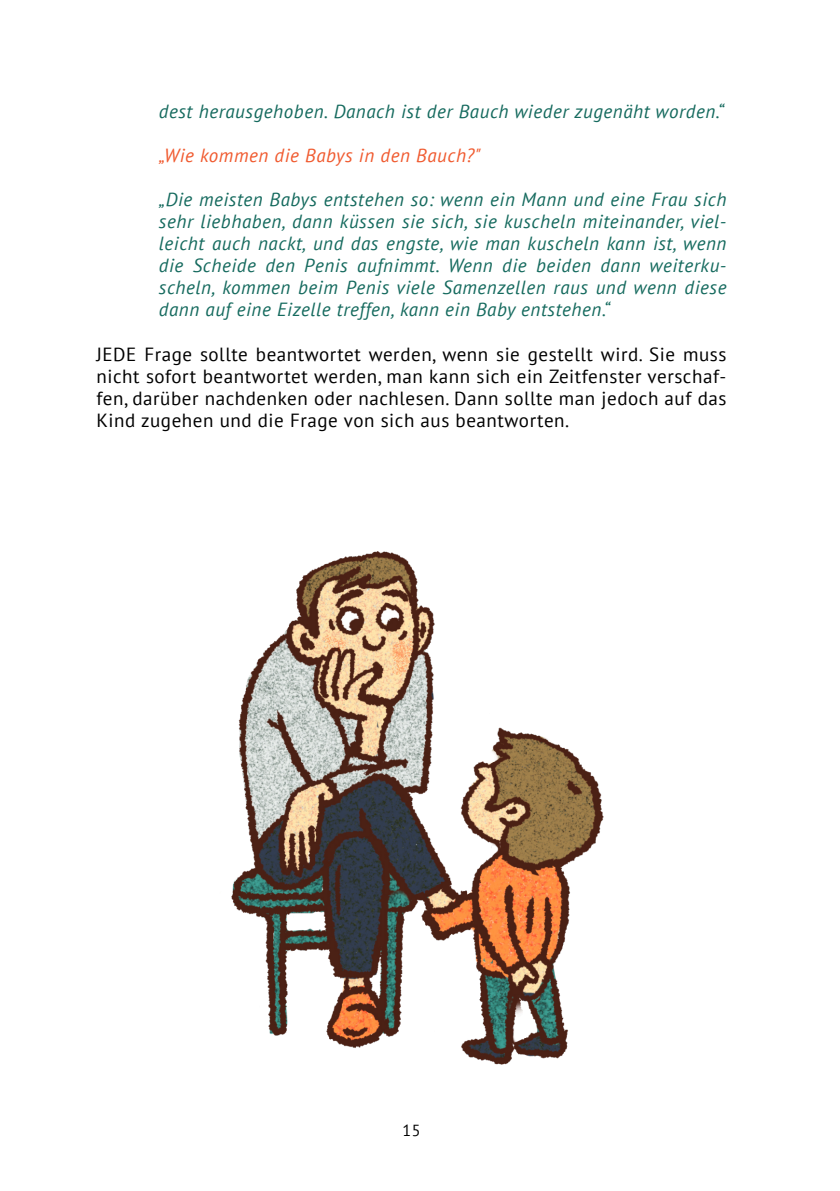
<style>
.page{position:relative;width:840px;height:1191px;background:#fff}
.page>*{position:absolute;margin:0;border:0;box-sizing:border-box;transform-origin:0 0}
.t1{font:italic 19px/22px "PT Sans";letter-spacing:.03em;color:#156a5e;text-align:justify}
.t2{font:19px/22px "PT Sans";letter-spacing:.03em;color:#000;text-align:justify}
.t3{font:italic 19px "PT Sans";letter-spacing:.03em;color:#f05a2f}
.t4{font:16px "PT Sans";color:#000}
</style>
<div class="page">
<img style="left:231px;top:552px;width:371px;height:512px">
<p class="t1" style="left:159px;top:103px;width:566px">dest herausgehoben. Danach ist der Bauch wieder zugenäht worden.“</p>
<p class="t3" style="left:159px;top:148px;width:323px">„Wie kommen die Babys in den Bauch?"</p>
<p class="t1" style="left:159px;top:191px;width:568px">„Die meisten Babys entstehen so: wenn ein Mann und eine Frau sich sehr liebhaben, dann küssen sie sich, sie kuscheln miteinander, viel&shy;leicht auch nackt, und das engste, wie man kuscheln kann ist, wenn die Scheide den Penis aufnimmt. Wenn die beiden dann weiterku&shy;scheln, kommen beim Penis viele Samenzellen raus und wenn diese dann auf eine Eizelle treffen, kann ein Baby entstehen.“</p>
<p class="t2" style="left:96px;top:345px;width:631px">JEDE Frage sollte beantwortet werden, wenn sie gestellt wird. Sie muss nicht sofort beantwortet werden, man kann sich ein Zeitfenster verschaf&shy;fen, darüber nachdenken oder nachlesen. Dann sollte man jedoch auf das Kind zugehen und die Frage von sich aus beantworten.</p>
<p class="t4" style="left:402px;top:1123px;width:19px">15</p>
</div>
